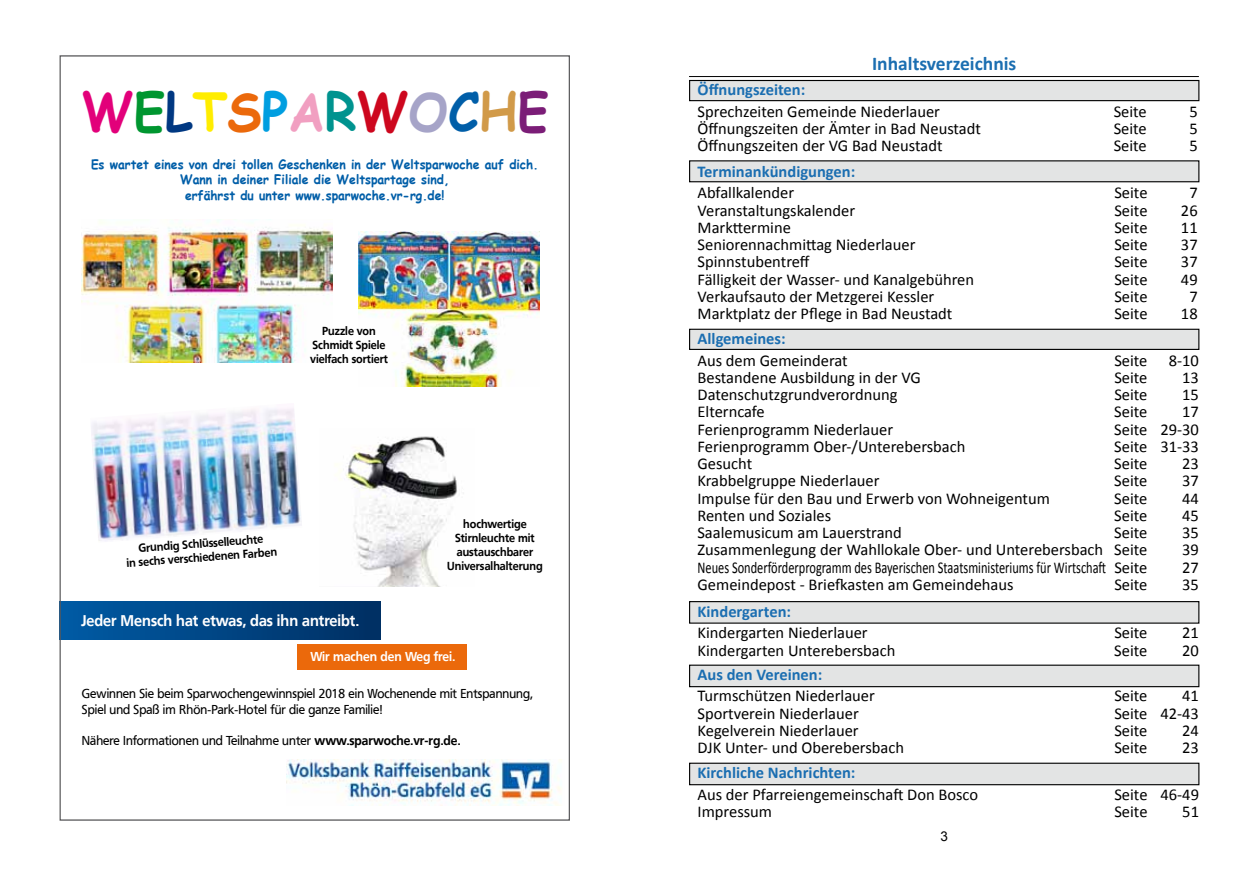
<style>
.page{position:relative;width:1259px;height:893px;background:#fff}
.page>*{position:absolute;margin:0;border:0;box-sizing:border-box;transform-origin:0 0}
.t1{font:700 52.65px "Comic Sans MS";color:#e2007a;scale:.95 1}
.t2{font:700 19.5px "Calibri";color:#1b6eb1}
.t3{font:16.5px "Calibri";color:#000}
.t4{font:700 16.5px "Calibri";color:#1b6eb1}
.t5{font:16.5px "Calibri";color:#000;scale:.75 1}
.t6{font:700 15.45px "Frutiger VR";color:#fff;scale:.95 1}
.t7{font:13.5px "Arial";color:#000}
.t8{font:12.9px/15.5px "Frutiger VR";color:#000;scale:.95 1}
.t9{font:700 12.9px/15.5px "Comic Sans MS";color:#005ea8;text-align:center;scale:.95 1}
.t10{font:700 12.9px "Frutiger VR";color:#fff;scale:.95 1}
.t11{font:700 11.55px/14px "Frutiger VR";color:#000;text-align:center;scale:.95 1}
.s1{color:#009630}
.s2{color:#003882}
.s3{color:#ffed00}
.s4{color:#eb690b}
.s5{color:#009ee0}
.s6{color:#f19fc1}
.s7{color:#00938f}
.s8{color:#cd071e}
.s9{color:#a6a4c8}
.s10{color:#005ea8}
.s11{color:#d19a49}
.s12{color:#7b1d77}
.s13{font-weight:700}
</style>
<div class="page">
<div style="left:689px;top:329px;width:509px;height:20px;background:#e3e4e4"></div>
<div style="left:689px;top:329px;width:510px;height:21px;border:1px solid #000"></div>
<div style="left:689px;top:161px;width:510px;height:21px;background:#e3e4e4"></div>
<div style="left:689px;top:160px;width:510px;height:22px;border:1px solid #000"></div>
<div style="left:689px;top:602px;width:509px;height:21px;background:#e3e4e4"></div>
<div style="left:689px;top:601px;width:510px;height:23px;border:1px solid #000"></div>
<div style="left:689px;top:81px;width:510px;height:20px;background:#e3e4e4"></div>
<div style="left:689px;top:80px;width:510px;height:21px;border:1px solid #000"></div>
<hr style="left:689px;top:76px;width:509px;height:1px;background:#000">
<div style="left:689px;top:665px;width:509px;height:22px;background:#e3e4e4"></div>
<div style="left:689px;top:665px;width:510px;height:22px;border:1px solid #000"></div>
<img style="left:286px;top:759px;width:276px;height:46px">
<div style="left:60px;top:601px;width:321px;height:39px;background:linear-gradient(to right,#005ba5,#002f62)"></div>
<div style="left:297px;top:644px;width:170px;height:25px;background:#eb690b"></div>
<img style="left:91px;top:408px;width:211px;height:133px">
<img style="left:359px;top:231px;width:181px;height:155px">
<img style="left:82px;top:219px;width:251px;height:144px">
<img style="left:345px;top:436px;width:119px;height:150px">
<div style="left:689px;top:763px;width:510px;height:22px;background:#e3e4e4"></div>
<div style="left:689px;top:763px;width:510px;height:22px;border:1px solid #000"></div>
<h1 class="t1" style="left:82px;top:73px;width:493px">W<span class="s1">E</span><span class="s2">L</span><span class="s3">T</span><span class="s4">S</span><span class="s5">P</span><span class="s6">A</span><span class="s7">R</span><span class="s8">W</span><span class="s9">O</span><span class="s10">C</span><span class="s11">H</span><span class="s12">E</span></h1>
<p class="t9" style="left:91px;top:156px;width:472px">Es wartet eines von drei tollen Geschenken in der Weltsparwoche auf dich.<br>Wann in deiner Filiale die Weltspartage sind,<br>erfährst du unter www.sparwoche.vr-rg.de!</p>
<p class="t11" style="left:310px;top:324px;width:83px">Puzzle von<br>Schmidt Spiele vielfach sortiert</p>
<p class="t11" style="left:125px;top:542px;width:160px;rotate:-4deg">Grundig Schlüsselleuchte<br>in sechs verschiedenen Farben</p>
<p class="t11" style="left:447px;top:517px;width:102px">hochwertige<br>Stirnleuchte mit austauschbarer<br>Universalhalterung</p>
<p class="t6" style="left:81px;top:611px;width:294px">Jeder Mensch hat etwas, das ihn antreibt.</p>
<p class="t10" style="left:310px;top:649px;width:154px">Wir machen den Weg frei.</p>
<p class="t8" style="left:82px;top:686px;width:476px">Gewinnen Sie beim Sparwochengewinnspiel 2018 ein Wochenende mit Entspannung,<br>Spiel und Spaß im Rhön-Park-Hotel für die ganze Familie!</p>
<p class="t8" style="left:82px;top:732px;width:400px">Nähere Informationen und Teilnahme unter <span class="s13">www.sparwoche.vr-rg.de.</span></p>
<p class="t2" style="left:872px;top:51px;width:146px">Inhaltsverzeichnis</p>
<p class="t4" style="left:697px;top:80px;width:109px">Öffnungszeiten:</p>
<p class="t3" style="left:697px;top:101px;width:244px">Sprechzeiten Gemeinde Niederlauer</p>
<p class="t3" style="left:1113px;top:101px;width:35px">Seite</p>
<p class="t3" style="left:1189px;top:101px;width:10px">5</p>
<p class="t3" style="left:697px;top:118px;width:285px">Öffnungszeiten der Ämter in Bad Neustadt</p>
<p class="t3" style="left:1113px;top:118px;width:35px">Seite</p>
<p class="t3" style="left:1189px;top:118px;width:10px">5</p>
<p class="t3" style="left:697px;top:136px;width:246px">Öffnungszeiten der VG Bad Neustadt</p>
<p class="t3" style="left:1113px;top:136px;width:35px">Seite</p>
<p class="t3" style="left:1189px;top:136px;width:10px">5</p>
<p class="t4" style="left:697px;top:161px;width:159px">Terminankündigungen:</p>
<p class="t3" style="left:697px;top:183px;width:98px">Abfallkalender</p>
<p class="t3" style="left:1114px;top:183px;width:35px">Seite</p>
<p class="t3" style="left:1189px;top:183px;width:10px">7</p>
<p class="t3" style="left:697px;top:200px;width:159px">Veranstaltungskalender</p>
<p class="t3" style="left:1114px;top:200px;width:35px">Seite</p>
<p class="t3" style="left:1181px;top:200px;width:18px">26</p>
<p class="t3" style="left:697px;top:217px;width:95px">Markttermine</p>
<p class="t3" style="left:1114px;top:217px;width:35px">Seite</p>
<p class="t3" style="left:1181px;top:217px;width:18px">11</p>
<p class="t3" style="left:697px;top:234px;width:219px">Seniorennachmittag Niederlauer</p>
<p class="t3" style="left:1114px;top:234px;width:35px">Seite</p>
<p class="t3" style="left:1181px;top:234px;width:18px">37</p>
<p class="t3" style="left:697px;top:252px;width:114px">Spinnstubentreff</p>
<p class="t3" style="left:1114px;top:252px;width:35px">Seite</p>
<p class="t3" style="left:1181px;top:252px;width:18px">37</p>
<p class="t3" style="left:697px;top:269px;width:278px">Fälligkeit der Wasser- und Kanalgebühren</p>
<p class="t3" style="left:1114px;top:269px;width:35px">Seite</p>
<p class="t3" style="left:1181px;top:269px;width:18px">49</p>
<p class="t3" style="left:697px;top:286px;width:238px">Verkaufsauto der Metzgerei Kessler</p>
<p class="t3" style="left:1114px;top:286px;width:35px">Seite</p>
<p class="t3" style="left:1189px;top:286px;width:10px">7</p>
<p class="t3" style="left:697px;top:303px;width:256px">Marktplatz der Pflege in Bad Neustadt</p>
<p class="t3" style="left:1114px;top:303px;width:35px">Seite</p>
<p class="t3" style="left:1181px;top:303px;width:18px">18</p>
<p class="t4" style="left:697px;top:328px;width:90px">Allgemeines:</p>
<p class="t3" style="left:697px;top:350px;width:152px">Aus dem Gemeinderat</p>
<p class="t3" style="left:1114px;top:350px;width:35px">Seite</p>
<p class="t3" style="left:1168px;top:350px;width:32px">8-10</p>
<p class="t3" style="left:697px;top:367px;width:225px">Bestandene Ausbildung in der VG</p>
<p class="t3" style="left:1114px;top:367px;width:35px">Seite</p>
<p class="t3" style="left:1182px;top:367px;width:18px">13</p>
<p class="t3" style="left:697px;top:384px;width:201px">Datenschutzgrundverordnung</p>
<p class="t3" style="left:1114px;top:384px;width:35px">Seite</p>
<p class="t3" style="left:1182px;top:384px;width:18px">15</p>
<p class="t3" style="left:697px;top:402px;width:69px">Elterncafe</p>
<p class="t3" style="left:1114px;top:402px;width:35px">Seite</p>
<p class="t3" style="left:1182px;top:402px;width:18px">17</p>
<p class="t3" style="left:697px;top:419px;width:197px">Ferienprogramm Niederlauer</p>
<p class="t3" style="left:1114px;top:419px;width:86px">Seite 29-30</p>
<p class="t3" style="left:697px;top:436px;width:269px">Ferienprogramm Ober-/Unterebersbach</p>
<p class="t3" style="left:1114px;top:436px;width:86px">Seite 31-33</p>
<p class="t3" style="left:697px;top:453px;width:56px">Gesucht</p>
<p class="t3" style="left:1114px;top:453px;width:35px">Seite</p>
<p class="t3" style="left:1182px;top:453px;width:18px">23</p>
<p class="t3" style="left:697px;top:471px;width:184px">Krabbelgruppe Niederlauer</p>
<p class="t3" style="left:1114px;top:471px;width:35px">Seite</p>
<p class="t3" style="left:1182px;top:471px;width:18px">37</p>
<p class="t3" style="left:697px;top:488px;width:354px">Impulse für den Bau und Erwerb von Wohneigentum</p>
<p class="t3" style="left:1114px;top:488px;width:35px">Seite</p>
<p class="t3" style="left:1182px;top:488px;width:18px">44</p>
<p class="t3" style="left:697px;top:505px;width:135px">Renten und Soziales</p>
<p class="t3" style="left:1114px;top:505px;width:35px">Seite</p>
<p class="t3" style="left:1182px;top:505px;width:18px">45</p>
<p class="t3" style="left:697px;top:522px;width:206px">Saalemusicum am Lauerstrand</p>
<p class="t3" style="left:1114px;top:522px;width:35px">Seite</p>
<p class="t3" style="left:1182px;top:522px;width:18px">35</p>
<p class="t3" style="left:697px;top:540px;width:451px">Zusammenlegung der Wahllokale Ober- und Unterebersbach Seite</p>
<p class="t3" style="left:1182px;top:540px;width:18px">39</p>
<p class="t5" style="left:697px;top:557px;width:601px">Neues Sonderförderprogramm des Bayerischen Staatsministeriums für Wirtschaft Seite</p>
<p class="t3" style="left:1182px;top:557px;width:18px">27</p>
<p class="t3" style="left:697px;top:574px;width:318px">Gemeindepost - Briefkasten am Gemeindehaus</p>
<p class="t3" style="left:1114px;top:574px;width:35px">Seite</p>
<p class="t3" style="left:1182px;top:574px;width:18px">35</p>
<p class="t4" style="left:697px;top:601px;width:95px">Kindergarten:</p>
<p class="t3" style="left:697px;top:623px;width:172px">Kindergarten Niederlauer</p>
<p class="t3" style="left:1114px;top:623px;width:35px">Seite</p>
<p class="t3" style="left:1182px;top:623px;width:18px">21</p>
<p class="t3" style="left:697px;top:640px;width:199px">Kindergarten Unterebersbach</p>
<p class="t3" style="left:1114px;top:640px;width:35px">Seite</p>
<p class="t3" style="left:1182px;top:640px;width:18px">20</p>
<p class="t4" style="left:697px;top:664px;width:126px">Aus den Vereinen:</p>
<p class="t3" style="left:697px;top:686px;width:179px">Turmschützen Niederlauer</p>
<p class="t3" style="left:1114px;top:686px;width:35px">Seite</p>
<p class="t3" style="left:1182px;top:686px;width:18px">41</p>
<p class="t3" style="left:697px;top:703px;width:163px">Sportverein Niederlauer</p>
<p class="t3" style="left:1114px;top:703px;width:86px">Seite 42-43</p>
<p class="t3" style="left:697px;top:720px;width:163px">Kegelverein Niederlauer</p>
<p class="t3" style="left:1114px;top:720px;width:35px">Seite</p>
<p class="t3" style="left:1182px;top:720px;width:18px">24</p>
<p class="t3" style="left:697px;top:737px;width:208px">DJK Unter- und Oberebersbach</p>
<p class="t3" style="left:1114px;top:737px;width:35px">Seite</p>
<p class="t3" style="left:1182px;top:737px;width:18px">23</p>
<p class="t4" style="left:697px;top:763px;width:159px">Kirchliche Nachrichten:</p>
<p class="t3" style="left:697px;top:784px;width:282px">Aus der Pfarreiengemeinschaft Don Bosco</p>
<p class="t3" style="left:1114px;top:784px;width:86px">Seite 46-49</p>
<p class="t3" style="left:697px;top:801px;width:76px">Impressum</p>
<p class="t3" style="left:1114px;top:801px;width:35px">Seite</p>
<p class="t3" style="left:1182px;top:801px;width:18px">51</p>
<p class="t7" style="left:940px;top:828px;width:9px">3</p>
</div>
